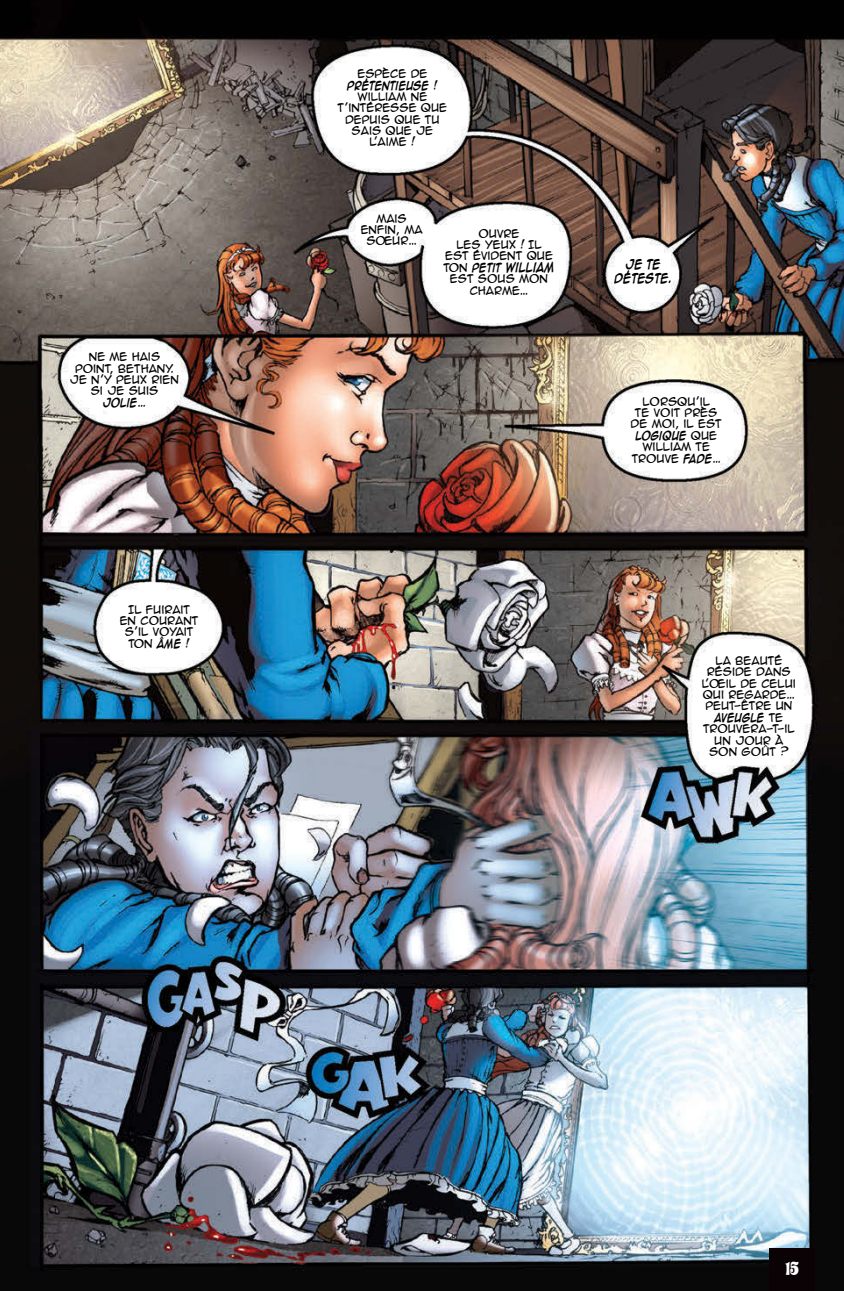
<style>
.page{position:relative;width:844px;height:1291px;background:#fff}
.page>*{position:absolute;margin:0;border:0;box-sizing:border-box;transform-origin:0 0}
.t1{font:900 15.75px "Bobo";color:#fff}
.t2{font:700 11.38px/14px "Anime Ace 2.0 BB";color:#000;text-align:center;scale:.8 1}
.t3{font:10.5px/11.4px "Anime Ace 2.0 BB";color:#000;text-align:center}
.s1{font-weight:700}
.s2{font-weight:400;font-size:10.5px}
.s3{font-size:10.5px}
</style>
<div class="page">
<img style="left:1px;top:0;width:843px;height:1290px">
<div style="left:769px;top:1248px;width:45px;height:42px;background:#0a0204"></div>
<p class="t3" style="left:70px;top:352px;width:111px">NE ME HAIS<br>POINT, BETHANY.<br>JE N’Y PEUX RIEN<br>SI JE SUIS<br><span class="s1">JOLIE</span>…</p>
<p class="t3" style="left:120px;top:604px;width:80px">IL FUIRAIT<br>EN COURANT<br>S’IL VOYAIT<br>TON <span class="s1">ÂME</span> !</p>
<p class="t3" style="left:338px;top:69px;width:111px">ESPÈCE DE<br><span class="s1">PRÉTENTIEUSE</span> !<br>WILLIAM NE<br>T’INTÉRESSE QUE<br>DEPUIS QUE TU<br>SAIS QUE JE<br>L’AIME !</p>
<p class="t3" style="left:361px;top:213px;width:63px">MAIS<br>ENFIN, MA<br>SOEUR…</p>
<p class="t3" style="left:445px;top:228px;width:109px">OUVRE<br>LES YEUX ! IL<br>EST ÉVIDENT QUE</p>
<p class="t2" style="left:444px;top:261px;width:140px"><span class="s2">TON</span> <span class="s3">PETIT</span> WILLIAM</p>
<p class="t3" style="left:450px;top:274px;width:100px">EST SOUS MON<br>CHARME…</p>
<p class="t2" style="left:615px;top:258px;width:73px">JE TE<br>DÉTESTE.</p>
<p class="t3" style="left:631px;top:396px;width:93px">LORSQU’IL<br>TE VOIT PRÈS<br>DE MOI, IL EST<br><span class="s1">LOGIQUE</span> QUE<br>WILLIAM TE<br>TROUVE <span class="s1">FADE</span>…</p>
<p class="t3" style="left:702px;top:655px;width:96px">LA BEAUTÉ<br>RÉSIDE DANS<br>L’OEIL DE CELUI<br>QUI REGARDE…<br>PEUT-ÊTRE UN<br><span class="s1">AVEUGLE</span> TE<br>TROUVERA-T-IL<br>UN JOUR À<br>SON GOÛT ?</p>
<p class="t1" style="left:785px;top:1260px;width:15px">15</p>
</div>
